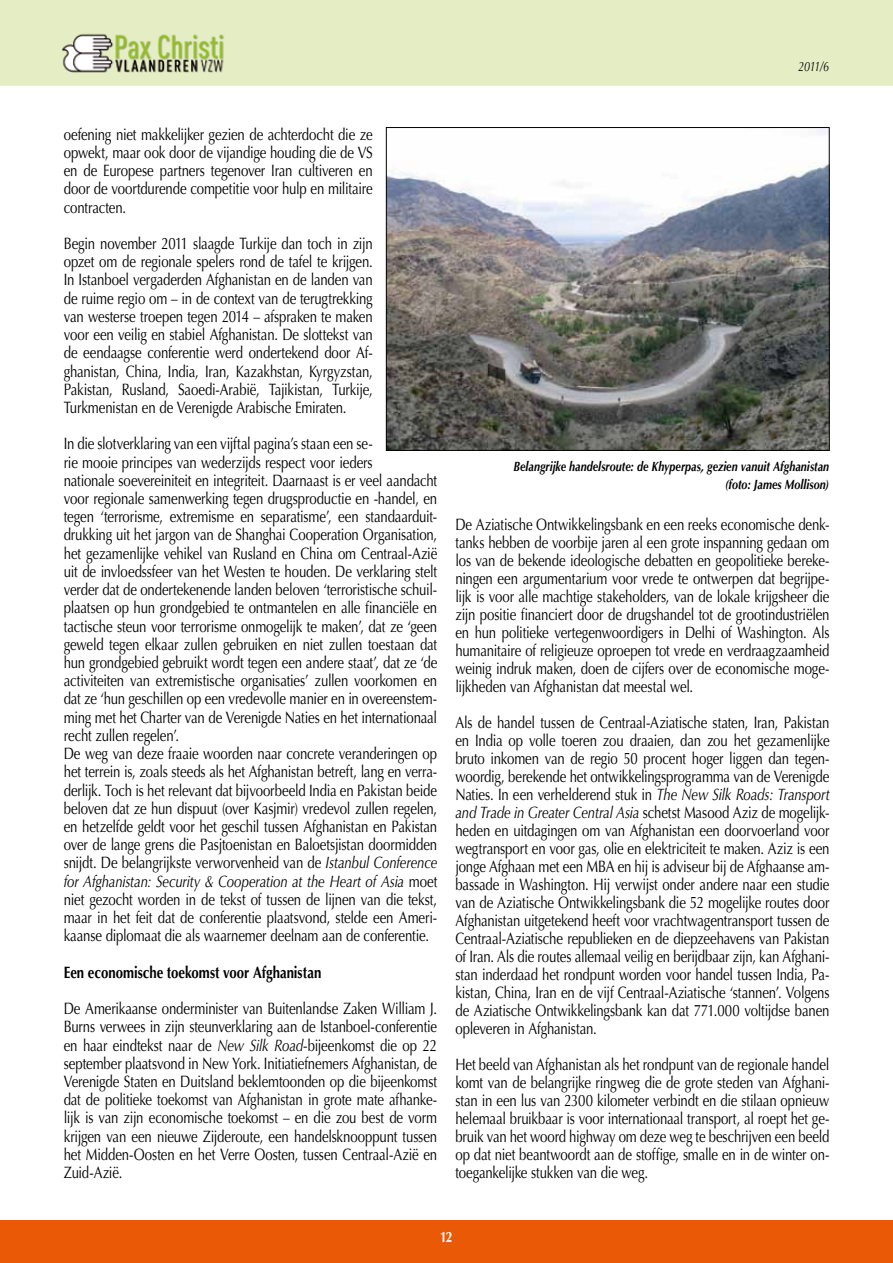
<style>
.page{position:relative;width:893px;height:1263px;background:#fff}
.page>*{position:absolute;margin:0;border:0;box-sizing:border-box;transform-origin:0 0}
.t1{font:16.5px/18.1px "Optima LT Std";letter-spacing:-.015em;color:#000;text-align:justify;scale:.8 1}
.t2{font:700 16.5px "Optima LT Std";color:#000;scale:.8 1}
.t3{font:700 15px "Optima LT Std";color:#fff;scale:.8 1}
.t4{font:italic 700 13.5px/18px "Optima LT Std";color:#000;text-align:right;scale:.8 1}
.t5{font:italic 13.5px "Optima LT Std";color:#000;scale:.8 1}
.s1{font-style:italic}
</style>
<div class="page">
<div style="left:0;top:0;width:893px;height:85px;background:#e4edc4"></div>
<div style="left:0;top:1220px;width:893px;height:43px;background:#ea5a06"></div>
<img style="left:388px;top:129px;width:440px;height:320px">
<div style="left:386px;top:127px;width:444px;height:324px;border:1px solid #000"></div>
<p class="t5" style="left:798px;top:58px;width:40px">2011/6</p>
<p class="t1" style="left:64px;top:125px;width:388px">oefening niet makkelijker gezien de achterdocht die ze opwekt, maar ook door de vijandige houding die de VS en de Europese partners tegenover Iran cultiveren en door de voortdurende competitie voor hulp en militaire contracten.</p>
<p class="t1" style="left:64px;top:235px;width:388px">Begin november 2011 slaagde Turkije dan toch in zijn opzet om de regionale spelers rond de tafel te krijgen.<br>In Istanboel vergaderden Afghanistan en de landen van de ruime regio om – in de context van de terugtrekking van westerse troepen tegen 2014 – afspraken te maken voor een veilig en stabiel Afghanistan. De slottekst van de eendaagse conferentie werd ondertekend door Af&shy;ghanistan, China, India, Iran, Kazakhstan, Kyrgyzstan, Pakistan, Rusland, Saoedi-Arabië, Tajikistan, Turkije, Turkmenistan en de Verenigde Arabische Emiraten.</p>
<p class="t1" style="left:64px;top:435px;width:468px;text-align:left">In die slotverklaring van een vijftal pagina’s staan een se-<br>rie mooie principes van wederzijds respect voor ieders<br>nationale soevereiniteit en integriteit. Daarnaast is er veel aandacht voor regionale samenwerking tegen drugsproductie en -handel, en tegen ‘terrorisme, extremisme en separatisme’, een standaarduit&shy;drukking uit het jargon van de Shanghai Cooperation Organisation, het gezamenlijke vehikel van Rusland en China om Centraal-Azië uit de invloedssfeer van het Westen te houden. De verklaring stelt verder dat de ondertekenende landen beloven ‘terroristische schuil&shy;plaatsen op hun grondgebied te ontmantelen en alle financiële en tactische steun voor terrorisme onmogelijk te maken’, dat ze ‘geen geweld tegen elkaar zullen gebruiken en niet zullen toestaan dat hun grondgebied gebruikt wordt tegen een andere staat’, dat ze ‘de activiteiten van extremistische organisaties’ zullen voorkomen en dat ze ‘hun geschillen op een vredevolle manier en in overeenstem&shy;ming met het Charter van de Verenigde Naties en het internationaal recht zullen regelen’.<br>De weg van deze fraaie woorden naar concrete veranderingen op het terrein is, zoals steeds als het Afghanistan betreft, lang en verra&shy;derlijk. Toch is het relevant dat bijvoorbeeld India en Pakistan beide beloven dat ze hun dispuut (over Kasjmir) vredevol zullen regelen, en hetzelfde geldt voor het geschil tussen Afghanistan en Pakistan over de lange grens die Pasjtoenistan en Baloetsjistan doormidden snijdt. De belangrijkste verworvenheid van de <span class="s1">Istanbul Conference for Afghanistan: Security &amp; Cooperation at the Heart of Asia</span> moet niet gezocht worden in de tekst of tussen de lijnen van die tekst, maar in het feit dat de conferentie plaatsvond, stelde een Ameri&shy;kaanse diplomaat die als waarnemer deelnam aan de conferentie.</p>
<p class="t2" style="left:64px;top:962px;width:323px">Een economische toekomst voor Afghanistan</p>
<p class="t1" style="left:64px;top:1000px;width:468px">De Amerikaanse onderminister van Buitenlandse Zaken William J.<br>Burns verwees in zijn steunverklaring aan de Istanboel-conferentie en haar eindtekst naar de <span class="s1">New Silk Road</span>-bijeenkomst die op 22 september plaatsvond in New York. Initiatiefnemers Afghanistan, de Verenigde Staten en Duitsland beklemtoonden op die bijeenkomst dat de politieke toekomst van Afghanistan in grote mate afhanke&shy;lijk is van zijn economische toekomst – en die zou best de vorm krijgen van een nieuwe Zijderoute, een handelsknooppunt tussen het Midden-Oosten en het Verre Oosten, tussen Centraal-Azië en Zuid-Azië.</p>
<p class="t4" style="left:513px;top:457px;width:396px">Belangrijke handelsroute: de Khyperpas, gezien vanuit Afghanistan (foto: James Mollison)</p>
<p class="t1" style="left:455px;top:516px;width:469px">De Aziatische Ontwikkelingsbank en een reeks economische denk&shy;tanks hebben de voorbije jaren al een grote inspanning gedaan om los van de bekende ideologische debatten en geopolitieke bereke&shy;ningen een argumentarium voor vrede te ontwerpen dat begrijpe&shy;lijk is voor alle machtige stakeholders, van de lokale krijgsheer die zijn positie financiert door de drugshandel tot de grootindustriëlen en hun politieke vertegenwoordigers in Delhi of Washington. Als humanitaire of religieuze oproepen tot vrede en verdraagzaamheid weinig indruk maken, doen de cijfers over de economische moge&shy;lijkheden van Afghanistan dat meestal wel.</p>
<p class="t1" style="left:455px;top:714px;width:469px">Als de handel tussen de Centraal-Aziatische staten, Iran, Pakistan en India op volle toeren zou draaien, dan zou het gezamenlijke bruto inkomen van de regio 50 procent hoger liggen dan tegen&shy;woordig, berekende het ontwikkelingsprogramma van de Verenigde Naties. In een verhelderend stuk in <span class="s1">The New Silk Roads: Transport and Trade in Greater Central Asia</span> schetst Masood Aziz de mogelijk&shy;heden en uitdagingen om van Afghanistan een doorvoerland voor wegtransport en voor gas, olie en elektriciteit te maken. Aziz is een jonge Afghaan met een MBA en hij is adviseur bij de Afghaanse am&shy;bassade in Washington. Hij verwijst onder andere naar een studie van de Aziatische Ontwikkelingsbank die 52 mogelijke routes door Afghanistan uitgetekend heeft voor vrachtwagentransport tussen de Centraal-Aziatische republieken en de diepzeehavens van Pakistan of Iran. Als die routes allemaal veilig en berijdbaar zijn, kan Afghani&shy;stan inderdaad het rondpunt worden voor handel tussen India, Pa&shy;kistan, China, Iran en de vijf Centraal-Aziatische ‘stannen’. Volgens de Aziatische Ontwikkelingsbank kan dat 771.000 voltijdse banen opleveren in Afghanistan.</p>
<p class="t1" style="left:455px;top:1056px;width:469px">Het beeld van Afghanistan als het rondpunt van de regionale handel komt van de belangrijke ringweg die de grote steden van Afghani&shy;stan in een lus van 2300 kilometer verbindt en die stilaan opnieuw helemaal bruikbaar is voor internationaal transport, al roept het ge&shy;bruik van het woord highway om deze weg te beschrijven een beeld op dat niet beantwoordt aan de stoffige, smalle en in de winter on&shy;toegankelijke stukken van die weg.</p>
<p class="t3" style="left:440px;top:1228px;width:17px">12</p>
</div>
